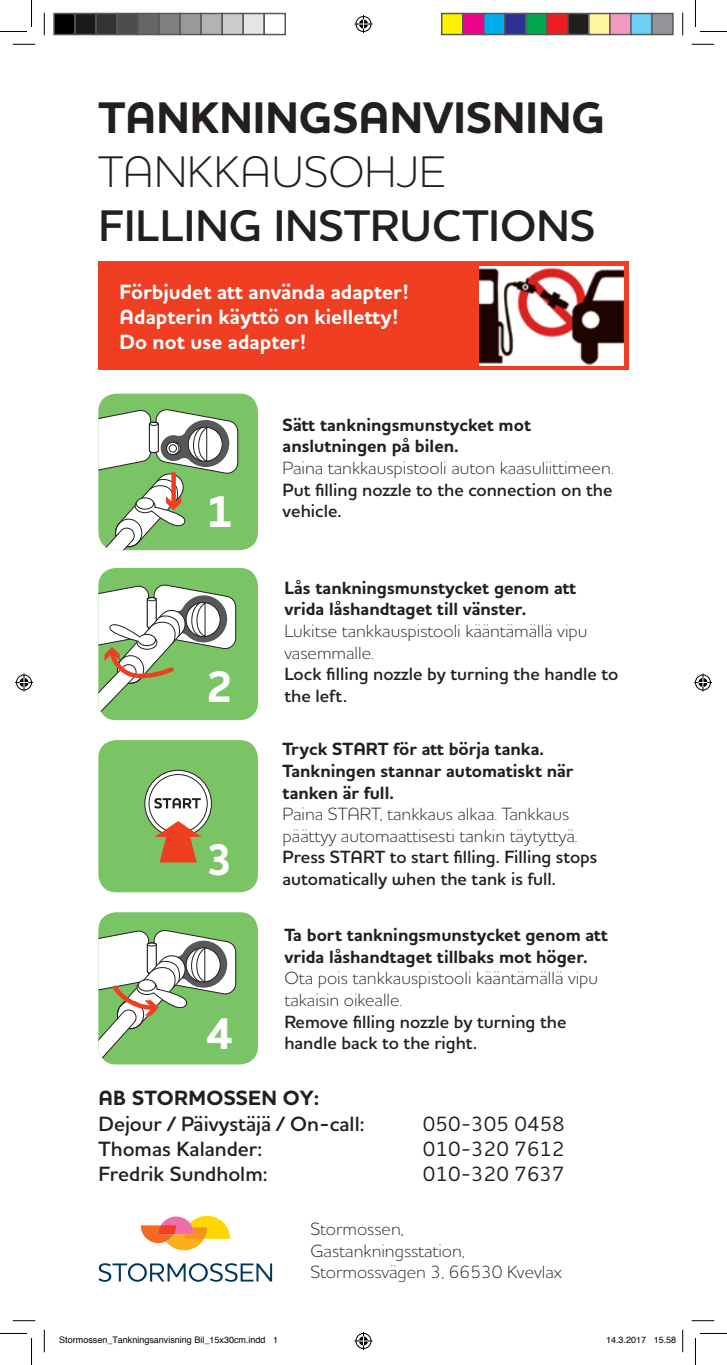
<style>
.page{position:relative;width:727px;height:1365px;background:#fff}
.page>*{position:absolute;margin:0;border:0;box-sizing:border-box;transform-origin:0 0}
.t1{font:600 45px "Houschka Alt Pro";color:#231f20}
.t2{font:700 45px "Houschka Alt Pro";color:#231f20}
.t3{font:300 45px "Houschka Alt Pro";color:#231f20}
.t4{font:700 45px "Houschka Alt Pro";color:#fff}
.t5{font:700 21px/25.2px "Houschka Alt Pro";color:#fff}
.t6{font:600 21px "Houschka Alt Pro";color:#231f20}
.t7{font:500 21px "Houschka Alt Pro";color:#231f20}
.t8{font:700 21px "Houschka Alt Pro";letter-spacing:.015em;color:#231f20}
.t9{font:300 18px/21.6px "Houschka Alt Pro";color:#231f20}
.t10{font:700 18px/21.6px "Houschka Alt Pro";color:#231f20}
.t11{font:600 18px/21.6px "Houschka Alt Pro";color:#231f20}
.t12{font:9px "Helvetica";color:#000}
</style>
<div class="page">
<div style="left:98px;top:261px;width:530px;height:109px;background:#ef3e22"></div>
<img style="left:479px;top:267px;width:144px;height:99px">
<svg style="left:141px;top:1215px;width:89px;height:35px"></svg>
<svg style="left:99px;top:1263px;width:173px;height:18px"></svg>
<div style="left:98px;top:393px;width:160px;height:157px;background:#7bc465;border-radius:18px"></div>
<svg style="left:98px;top:408px;width:140px;height:142px"></svg>
<div style="left:98px;top:568px;width:160px;height:152px;background:#7bc465;border-radius:18px"></div>
<svg style="left:98px;top:584px;width:138px;height:131px"></svg>
<div style="left:98px;top:740px;width:160px;height:152px;background:#7bc465;border-radius:18px"></div>
<div style="left:98px;top:912px;width:160px;height:152px;background:#7bc465;border-radius:18px"></div>
<svg style="left:98px;top:929px;width:138px;height:135px"></svg>
<svg style="left:145px;top:770px;width:66px;height:66px"></svg>
<div style="left:144px;top:769px;width:68px;height:68px;border:1px solid #231f20;border-radius:50%"></div>
<div style="left:149px;top:774px;width:58px;height:58px;background:#fff;border-radius:50%"></div>
<div style="left:149px;top:774px;width:58px;height:58px;border:1px solid #231f20;border-radius:50%"></div>
<svg style="left:154px;top:798px;width:47px;height:10px"></svg>
<svg style="left:154px;top:820px;width:48px;height:42px"></svg>
<svg style="left:13px;top:44px;width:22px;height:1px"></svg>
<svg style="left:691px;top:44px;width:23px;height:1px"></svg>
<svg style="left:13px;top:1320px;width:22px;height:1px"></svg>
<svg style="left:691px;top:1320px;width:23px;height:1px"></svg>
<svg style="left:44px;top:13px;width:1px;height:22px"></svg>
<svg style="left:44px;top:1329px;width:1px;height:22px"></svg>
<svg style="left:682px;top:13px;width:1px;height:22px"></svg>
<svg style="left:682px;top:1329px;width:1px;height:22px"></svg>
<svg style="left:0;top:0;width:32px;height:32px"></svg>
<svg style="left:0;top:1333px;width:32px;height:31px"></svg>
<svg style="left:695px;top:0;width:31px;height:32px"></svg>
<svg style="left:695px;top:1333px;width:31px;height:31px"></svg>
<svg style="left:354px;top:15px;width:18px;height:18px"></svg>
<svg style="left:354px;top:1332px;width:18px;height:17px"></svg>
<svg style="left:15px;top:673px;width:18px;height:18px"></svg>
<svg style="left:694px;top:673px;width:17px;height:18px"></svg>
<div style="left:54px;top:14px;width:21px;height:21px;background:#000"></div>
<div style="left:53px;top:13px;width:23px;height:22px;border:2px solid #595959"></div>
<div style="left:75px;top:14px;width:21px;height:21px;background:#1a1a1a"></div>
<div style="left:74px;top:13px;width:23px;height:22px;border:2px solid #595959"></div>
<div style="left:96px;top:14px;width:21px;height:21px;background:#333"></div>
<div style="left:95px;top:13px;width:23px;height:22px;border:2px solid #595959"></div>
<div style="left:117px;top:14px;width:21px;height:21px;background:#4d4d4d"></div>
<div style="left:116px;top:13px;width:23px;height:22px;border:2px solid #595959"></div>
<div style="left:138px;top:14px;width:21px;height:21px;background:#666"></div>
<div style="left:137px;top:13px;width:23px;height:22px;border:2px solid #595959"></div>
<div style="left:159px;top:14px;width:21px;height:21px;background:#808080"></div>
<div style="left:158px;top:13px;width:23px;height:22px;border:2px solid #595959"></div>
<div style="left:180px;top:14px;width:21px;height:21px;background:#999"></div>
<div style="left:179px;top:13px;width:23px;height:22px;border:2px solid #595959"></div>
<div style="left:201px;top:14px;width:21px;height:21px;background:#b3b3b3"></div>
<div style="left:200px;top:13px;width:23px;height:22px;border:2px solid #595959"></div>
<div style="left:222px;top:14px;width:21px;height:21px;background:#ccc"></div>
<div style="left:221px;top:13px;width:23px;height:22px;border:2px solid #595959"></div>
<div style="left:243px;top:14px;width:21px;height:21px;background:#e6e6e6"></div>
<div style="left:242px;top:13px;width:23px;height:22px;border:2px solid #595959"></div>
<div style="left:263px;top:13px;width:23px;height:22px;border:2px solid #595959"></div>
<div style="left:441px;top:14px;width:21px;height:21px;background:#fff101"></div>
<div style="left:441px;top:13px;width:22px;height:22px;border:2px solid #595959"></div>
<div style="left:462px;top:14px;width:21px;height:21px;background:#ed028c"></div>
<div style="left:462px;top:13px;width:22px;height:22px;border:2px solid #595959"></div>
<div style="left:483px;top:14px;width:21px;height:21px;background:#00aeef"></div>
<div style="left:483px;top:13px;width:22px;height:22px;border:2px solid #595959"></div>
<div style="left:504px;top:14px;width:21px;height:21px;background:#2e3092"></div>
<div style="left:504px;top:13px;width:22px;height:22px;border:2px solid #595959"></div>
<div style="left:525px;top:14px;width:21px;height:21px;background:#00a54f"></div>
<div style="left:525px;top:13px;width:22px;height:22px;border:2px solid #595959"></div>
<div style="left:546px;top:14px;width:21px;height:21px;background:#ee1d23"></div>
<div style="left:546px;top:13px;width:22px;height:22px;border:2px solid #595959"></div>
<div style="left:567px;top:14px;width:21px;height:21px;background:#231f20"></div>
<div style="left:567px;top:13px;width:22px;height:22px;border:2px solid #595959"></div>
<div style="left:588px;top:14px;width:21px;height:21px;background:#fff79a"></div>
<div style="left:588px;top:13px;width:22px;height:22px;border:2px solid #595959"></div>
<div style="left:609px;top:14px;width:21px;height:21px;background:#f499c2"></div>
<div style="left:609px;top:13px;width:22px;height:22px;border:2px solid #595959"></div>
<div style="left:630px;top:14px;width:21px;height:21px;background:#6bcff6"></div>
<div style="left:630px;top:13px;width:22px;height:22px;border:2px solid #595959"></div>
<div style="left:651px;top:14px;width:21px;height:21px;background:#939598"></div>
<div style="left:651px;top:13px;width:22px;height:22px;border:2px solid #595959"></div>
<h1 class="t2" style="left:98px;top:88px;width:508px">TANKNINGSANVISNING</h1>
<h1 class="t3" style="left:98px;top:142px;width:349px">TANKKAUSOHJE</h1>
<h1 class="t1" style="left:98px;top:196px;width:498px">FILLING INSTRUCTIONS</h1>
<p class="t5" style="left:120px;top:279px;width:291px">Förbjudet att använda adapter!<br>Adapterin käyttö on kielletty!<br>Do not use adapter!</p>
<h1 class="t4" style="left:206px;top:482px;width:28px">1</h1>
<h1 class="t4" style="left:206px;top:657px;width:28px">2</h1>
<h1 class="t4" style="left:206px;top:830px;width:28px">3</h1>
<h1 class="t4" style="left:206px;top:1004px;width:29px">4</h1>
<p class="t10" style="left:282px;top:414px;width:250px">Sätt tankningsmunstycket mot anslutningen på bilen.</p>
<p class="t9" style="left:282px;top:456px;width:332px">Paina tankkauspistooli auton kaasuliittimeen.</p>
<p class="t11" style="left:282px;top:478px;width:331px">Put filling nozzle to the connection on the vehicle.</p>
<p class="t10" style="left:284px;top:577px;width:293px">Lås tankningsmunstycket genom att vrida låshandtaget till vänster.</p>
<p class="t9" style="left:284px;top:619px;width:304px">Lukitse tankkauspistooli kääntämällä vipu vasemmalle.</p>
<p class="t11" style="left:284px;top:663px;width:335px">Lock filling nozzle by turning the handle to the left.</p>
<p class="t10" style="left:282px;top:738px;width:292px">Tryck START för att börja tanka.<br>Tankningen stannar automatiskt när tanken är full.</p>
<p class="t9" style="left:282px;top:802px;width:296px">Paina START, tankkaus alkaa. Tankkaus päättyy automaattisesti tankin täytyttyä.</p>
<p class="t11" style="left:282px;top:846px;width:316px">Press START to start filling. Filling stops automatically when the tank is full.</p>
<p class="t10" style="left:284px;top:924px;width:325px">Ta bort tankningsmunstycket genom att vrida låshandtaget tillbaks mot höger.</p>
<p class="t9" style="left:284px;top:966px;width:315px">Ota pois tankkauspistooli kääntämällä vipu takaisin oikealle.</p>
<p class="t11" style="left:284px;top:1010px;width:283px">Remove filling nozzle by turning the handle back to the right.</p>
<p class="t8" style="left:99px;top:1084px;width:222px">AB STORMOSSEN OY:</p>
<p class="t6" style="left:99px;top:1109px;width:267px">Dejour / Päivystäjä / On-call:</p>
<p class="t7" style="left:423px;top:1109px;width:143px">050-305 0458</p>
<p class="t6" style="left:99px;top:1134px;width:165px">Thomas Kalander:</p>
<p class="t7" style="left:422px;top:1135px;width:143px">010-320 7612</p>
<p class="t6" style="left:99px;top:1160px;width:170px">Fredrik Sundholm:</p>
<p class="t7" style="left:422px;top:1160px;width:143px">010-320 7637</p>
<p class="t9" style="left:310px;top:1217px;width:253px">Stormossen,<br>Gastankningsstation,<br>Stormossvägen 3, 66530 Kvevlax</p>
<p class="t12" style="left:59px;top:1332px;width:220px">Stormossen_Tankningsanvisning Bil_15x30cm.indd 1</p>
<p class="t12" style="left:606px;top:1332px;width:72px">14.3.2017 15.58</p>
</div>
